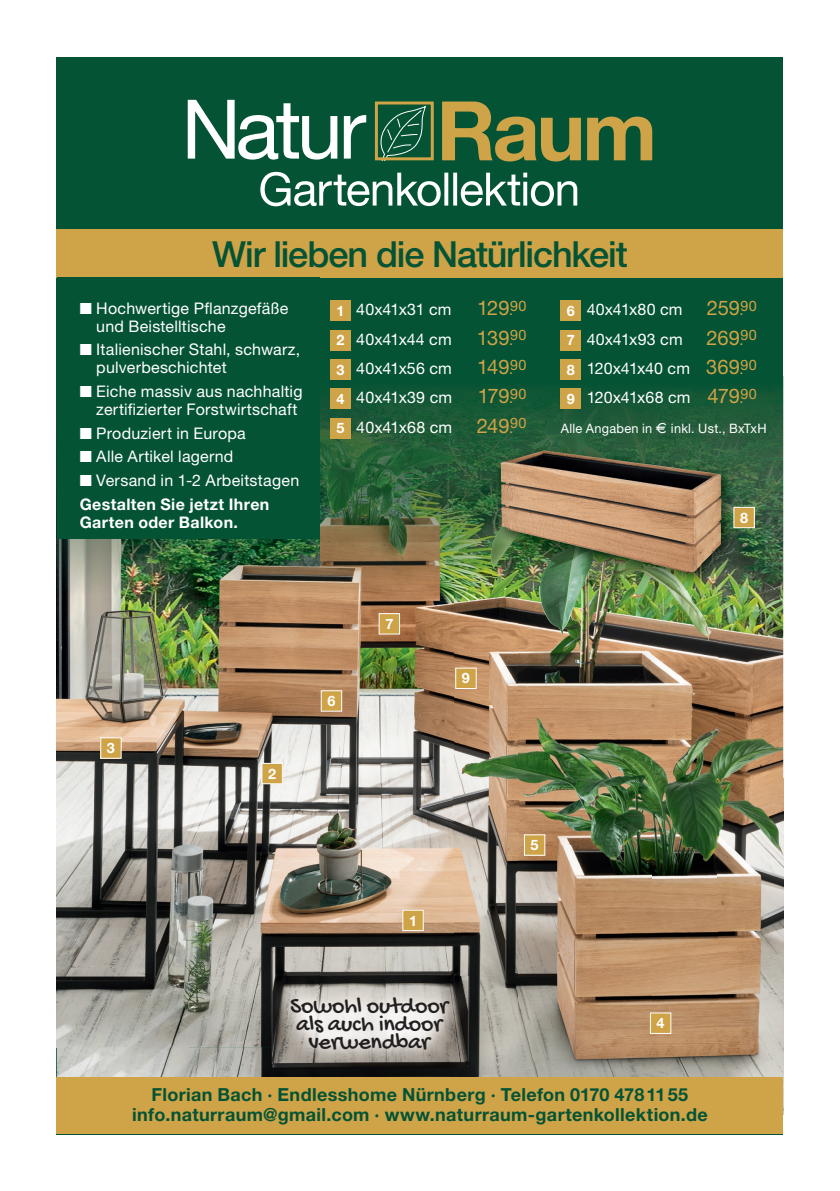
<style>
.page{position:relative;width:840px;height:1191px;background:#fff}
.page>*{position:absolute;margin:0;border:0;box-sizing:border-box;transform-origin:0 0}
.t1{font:500 36px "Helvetica Neue LT Pro";letter-spacing:-.03em;color:#045334}
.t2{font:24px/18px "Gochi Hand";letter-spacing:-.005em;color:#231f20;text-align:center}
.t3{font:20.2px "Helvetica Neue LT Pro";letter-spacing:-.035em;color:#cfa348}
.t4{font:700 18px/20px "Helvetica Neue LT Pro";letter-spacing:.02em;color:#045334;text-align:center}
.t5{font:16px/29.4px "Helvetica Neue LT Pro";letter-spacing:.015em;color:#fff}
.t6{font:700 16px "Helvetica Neue LT Pro";letter-spacing:.025em;color:#fff}
.t7{font:16px "Helvetica Neue LT Pro";letter-spacing:-.005em;color:#fff}
.t8{font:700 14.4px "Helvetica Neue LT Pro";color:#fff}
.t9{font:13px "Helvetica Neue LT Pro";letter-spacing:.02em;color:#fff}
.s1{font-weight:700}
.s2{font-weight:700;font-size:14.4px}
.s3{font-size:14.4px}
.s4{font-size:20.2px;color:#cfa348}
.s5{font-size:14.4px;color:#cfa348}
.s6{font-family:"Eurofont"}
</style>
<div class="page">
<div style="left:57px;top:57px;width:725px;height:1077px;background:#045334"></div>
<img style="left:57px;top:376px;width:395px;height:537px">
<img style="left:452px;top:389px;width:330px;height:54px">
<img style="left:452px;top:443px;width:66px;height:634px">
<img style="left:717px;top:443px;width:65px;height:634px">
<img style="left:518px;top:589px;width:199px;height:488px">
<img style="left:57px;top:913px;width:263px;height:134px">
<img style="left:320px;top:913px;width:133px;height:63px">
<img style="left:57px;top:1047px;width:329px;height:30px">
<img style="left:386px;top:1069px;width:67px;height:8px">
<div style="left:57px;top:1077px;width:725px;height:57px;background:#cfa348"></div>
<div style="left:57px;top:229px;width:725px;height:49px;background:#cfa348"></div>
<svg style="left:260px;top:172px;width:317px;height:34px"></svg>
<svg style="left:380px;top:107px;width:46px;height:49px"></svg>
<div style="left:374px;top:101px;width:59px;height:59px;border:3px solid #cfa348"></div>
<svg style="left:442px;top:101px;width:210px;height:60px"></svg>
<svg style="left:188px;top:100px;width:178px;height:60px"></svg>
<div style="left:330px;top:300px;width:20px;height:21px;background:#cfa348"></div>
<div style="left:330px;top:330px;width:20px;height:20px;background:#cfa348"></div>
<div style="left:330px;top:359px;width:20px;height:21px;background:#cfa348"></div>
<div style="left:330px;top:388px;width:20px;height:21px;background:#cfa348"></div>
<div style="left:330px;top:418px;width:20px;height:20px;background:#cfa348"></div>
<div style="left:560px;top:300px;width:21px;height:21px;background:#cfa348"></div>
<div style="left:560px;top:330px;width:21px;height:20px;background:#cfa348"></div>
<div style="left:560px;top:359px;width:21px;height:21px;background:#cfa348"></div>
<div style="left:560px;top:388px;width:21px;height:21px;background:#cfa348"></div>
<div style="left:455px;top:668px;width:21px;height:20px;background:#cfa348"></div>
<div style="left:455px;top:667px;width:21px;height:22px;border:1px solid #fff"></div>
<div style="left:524px;top:835px;width:20px;height:20px;background:#cfa348"></div>
<div style="left:523px;top:834px;width:22px;height:21px;border:1px solid #fff"></div>
<div style="left:650px;top:1013px;width:20px;height:20px;background:#cfa348"></div>
<img style="left:270px;top:976px;width:199px;height:93px">
<img style="left:492px;top:442px;width:245px;height:147px">
<img style="left:500px;top:450px;width:221px;height:123px">
<div style="left:379px;top:613px;width:20px;height:21px;background:#cfa348"></div>
<div style="left:378px;top:613px;width:22px;height:21px;border:1px solid #fff"></div>
<div style="left:321px;top:691px;width:20px;height:20px;background:#cfa348"></div>
<div style="left:320px;top:690px;width:22px;height:21px;border:1px solid #fff"></div>
<div style="left:262px;top:763px;width:20px;height:20px;background:#cfa348"></div>
<div style="left:261px;top:763px;width:21px;height:21px;border:1px solid #fff"></div>
<div style="left:101px;top:738px;width:20px;height:20px;background:#cfa348"></div>
<div style="left:100px;top:737px;width:22px;height:21px;border:1px solid #fff"></div>
<div style="left:57px;top:278px;width:262px;height:261px;background:#045334"></div>
<div style="left:402px;top:910px;width:21px;height:20px;background:#cfa348"></div>
<div style="left:402px;top:909px;width:21px;height:22px;border:1px solid #fff"></div>
<div style="left:733px;top:507px;width:21px;height:21px;background:#cfa348"></div>
<div style="left:733px;top:507px;width:21px;height:21px;border:1px solid #fff"></div>
<h1 class="t1" style="left:212px;top:233px;width:416px">Wir lieben die Natürlichkeit</h1>
<p class="t5" style="left:96px;top:298px;width:193px;line-height:18px;text-indent:-17px">■ Hochwertige Pflanzgefäße und Beistelltische</p>
<p class="t5" style="left:96px;top:340px;width:205px;line-height:18px;text-indent:-17px">■ Italienischer Stahl, schwarz, pulverbeschichtet</p>
<p class="t5" style="left:96px;top:382px;width:208px;line-height:18px;text-indent:-17px">■ Eiche massiv aus nachhaltig zertifizierter Forstwirtschaft</p>
<p class="t5" style="left:80px;top:418px;width:167px">■ Produziert in Europa</p>
<p class="t5" style="left:80px;top:441px;width:155px">■ Alle Artikel lagernd</p>
<p class="t5" style="left:80px;top:468px;width:221px;line-height:23.6px">■ Versand in 1-2 Arbeitstagen<br><span class="s1">Gestalten Sie jetzt Ihren</span></p>
<p class="t6" style="left:80px;top:512px;width:160px">Garten oder Balkon.</p>
<p class="t7" style="left:336px;top:300px;width:116px"><span class="s2">1</span> 40x41x31 cm</p>
<p class="t3" style="left:477px;top:296px;width:51px">129<span class="s3">.</span><sup>90</sup></p>
<p class="t5" style="left:336px;top:324px;width:191px"><span class="s2">2</span> 40x41x44 cm <span class="s4">139</span><span class="s5">.</span><sup>90<br></sup><span class="s2">3</span> 40x41x56 cm</p>
<p class="t3" style="left:477px;top:354px;width:51px">149<span class="s3">.</span><sup>90</sup></p>
<p class="t5" style="left:336px;top:382px;width:117px"><span class="s2">4</span> 40x41x39 cm</p>
<p class="t3" style="left:477px;top:384px;width:50px">179<span class="s3">.</span><sup>90</sup></p>
<p class="t5" style="left:336px;top:412px;width:191px"><span class="s2">5</span> 40x41x68 cm <span class="s4">249</span><span class="s5">.</span><sup>90</sup></p>
<p class="t5" style="left:566px;top:294px;width:191px;text-align:justify"><span class="s2">6</span> 40x41x80 cm <span class="s4">259</span><span class="s5">.</span><sup>90<br></sup><span class="s2">7</span> 40x41x93 cm <span class="s4">269</span><span class="s5">.</span><sup>90<br></sup><span class="s2">8</span> 120x41x40 cm <span class="s4">369</span><span class="s5">.</span><sup>90<br></sup><span class="s2">9</span> 120x41x68 cm <span class="s4">479</span><span class="s5">.</span><sup>90</sup></p>
<p class="t9" style="left:560px;top:420px;width:207px">Alle Angaben in <span class="s6">E</span> inkl. Ust., BxTxH</p>
<p class="t8" style="left:739px;top:508px;width:10px">8</p>
<p class="t8" style="left:107px;top:739px;width:10px">3</p>
<p class="t8" style="left:268px;top:764px;width:10px">2</p>
<p class="t8" style="left:327px;top:692px;width:10px">6</p>
<p class="t8" style="left:385px;top:615px;width:10px">7</p>
<p class="t8" style="left:461px;top:669px;width:10px">9</p>
<p class="t8" style="left:409px;top:911px;width:10px">1</p>
<h2 class="t2" style="left:290px;top:998px;width:159px">Sowohl outdoor als auch indoor verwendbar</h2>
<p class="t8" style="left:530px;top:836px;width:10px">5</p>
<p class="t8" style="left:656px;top:1014px;width:10px">4</p>
<p class="t4" style="left:132px;top:1084px;width:576px">Florian Bach · Endlesshome Nürnberg · Telefon 0170 478 11 55 info.naturraum@gmail.com · www.naturraum-gartenkollektion.de</p>
</div>
